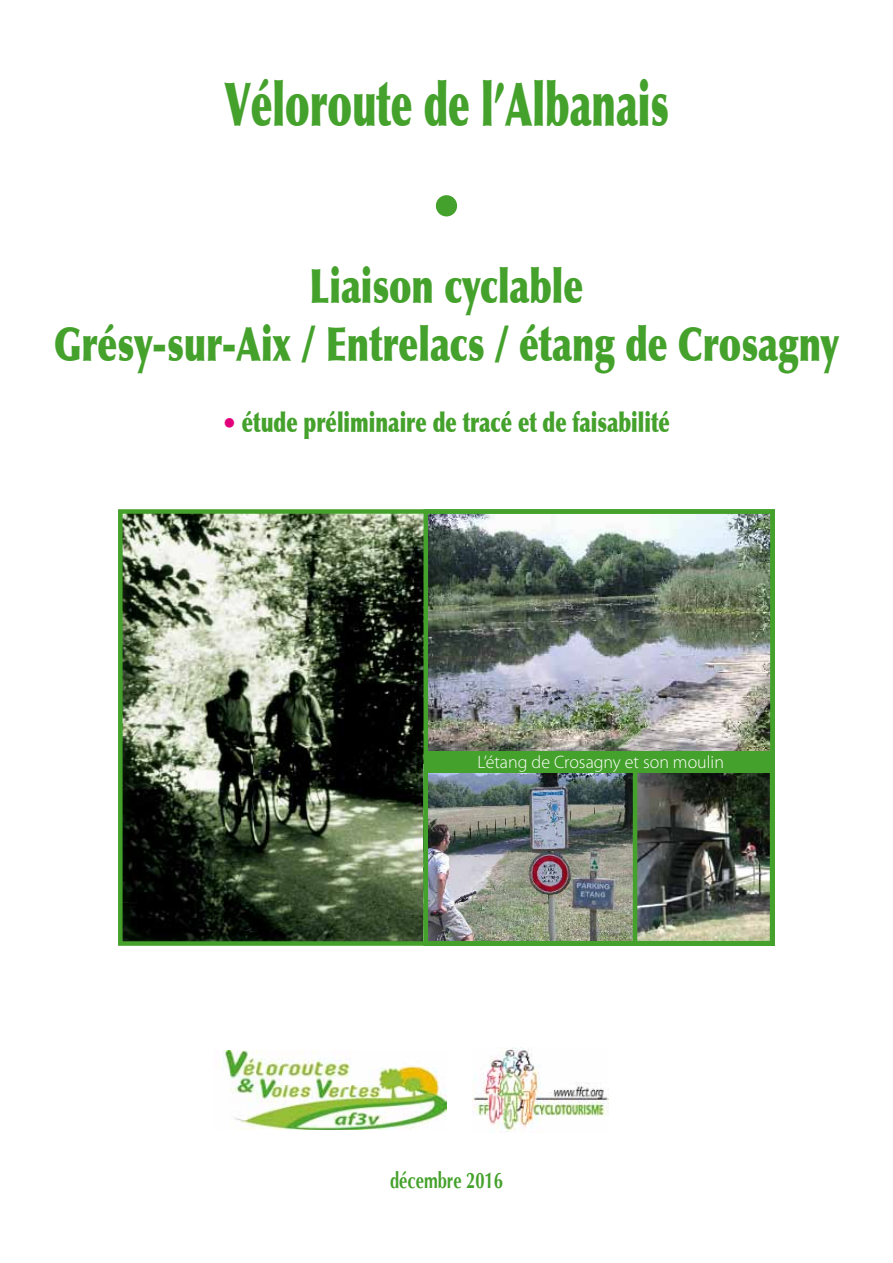
<style>
.page{position:relative;width:893px;height:1263px;background:#fff}
.page>*{position:absolute;margin:0;border:0;box-sizing:border-box;transform-origin:0 0}
.t1{font:900 60.3px "Optima";color:#44a12b;scale:.63 1}
.t2{font:900 47.25px/57.4px "Optima";color:#44a12b;text-align:center;scale:.73 1}
.t3{font:900 27px "Optima";color:#44a12b;scale:.73 1}
.t4{font:700 22.5px "Optima";color:#44a12b;scale:.73 1}
.t5{font:300 18px "Myriad Pro";color:#fff}
.s1{font-size:25.5px;color:#e2007a}
</style>
<div class="page">
<img style="left:123px;top:514px;width:300px;height:427px">
<img style="left:428px;top:514px;width:342px;height:237px">
<img style="left:428px;top:772px;width:341px;height:169px">
<div style="left:423px;top:509px;width:352px;height:437px;border:4px solid #44a12b"></div>
<div style="left:423px;top:764px;width:352px;height:182px;border:4px solid #44a12b"></div>
<div style="left:633px;top:764px;width:141px;height:182px;border:4px solid #44a12b"></div>
<div style="left:427px;top:751px;width:348px;height:21px;background:#44a12b"></div>
<img style="left:472px;top:1047px;width:137px;height:85px">
<img style="left:223px;top:1050px;width:223px;height:79px">
<div style="left:436px;top:195px;width:21px;height:21px;background:#44a12b;border-radius:50%"></div>
<p class="t1" style="left:224px;top:68px;width:707px">Véloroute de l’Albanais</p>
<p class="t2" style="left:54px;top:258px;width:1077px">Liaison cyclable<br>Grésy-sur-Aix / Entrelacs / étang de Crosagny</p>
<p class="t3" style="left:223px;top:406px;width:613px"><span class="s1">•</span> étude préliminaire de tracé et de faisabilité</p>
<p class="t5" style="left:478px;top:751px;width:248px">L’étang de Crosagny et son moulin</p>
<p class="t4" style="left:390px;top:1167px;width:156px">décembre 2016</p>
</div>
